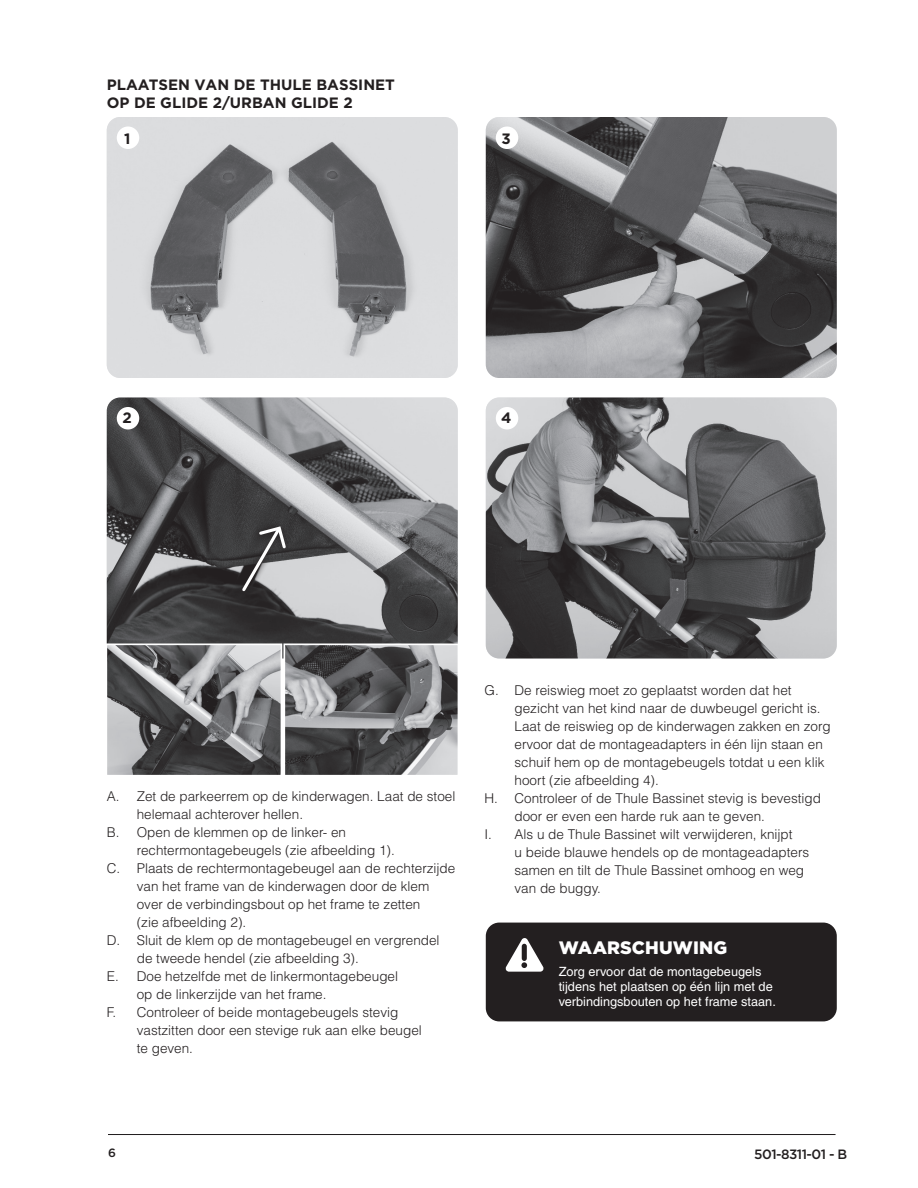
<style>
.page{position:relative;width:918px;height:1188px;background:#fff}
.page>*{position:absolute;margin:0;border:0;box-sizing:border-box;transform-origin:0 0}
.Subheading{font:900 18px "Gotham";letter-spacing:.005em;color:#fff}
.Subheading-2{font:700 15px/18.5px "Gotham";color:#231f20}
.t1{font:300 13.5px/18px "Helvetica";color:#231f20}
.t2{font:500 13.5px "Thule";letter-spacing:-.04em;color:#231f20}
.TOC-_body{font:12.75px/15px "Helvetica";color:#fff}
.t3{font:500 12px "Thule";color:#231f20}
</style>
<div class="page">
<hr style="left:108px;top:1134px;width:728px;height:1px;background:#231f20">
<img style="left:107px;top:117px;width:351px;height:261px">
<img style="left:486px;top:117px;width:351px;height:261px">
<img style="left:107px;top:398px;width:351px;height:260px">
<img style="left:486px;top:398px;width:351px;height:260px">
<div style="left:117px;top:127px;width:22px;height:22px;background:#fff;border-radius:50%"></div>
<div style="left:496px;top:127px;width:22px;height:22px;background:#fff;border-radius:50%"></div>
<div style="left:117px;top:407px;width:22px;height:23px;background:#fff;border-radius:50%"></div>
<div style="left:496px;top:407px;width:22px;height:23px;background:#fff;border-radius:50%"></div>
<img style="left:109px;top:646px;width:170px;height:128px">
<div style="left:106px;top:643px;width:176px;height:134px;border:2px solid #fff"></div>
<img style="left:287px;top:646px;width:169px;height:128px">
<div style="left:284px;top:643px;width:175px;height:134px;border:2px solid #fff"></div>
<svg style="left:220px;top:509px;width:84px;height:100px;background:#5e5e5f"></svg>
<div style="left:486px;top:923px;width:351px;height:98px;background:#231f20;border-radius:13px"></div>
<svg style="left:506px;top:938px;width:38px;height:34px"></svg>
<p class="Subheading-2" style="left:107px;top:75px;width:290px">PLAATSEN VAN DE THULE BASSINET<br>OP DE GLIDE 2/URBAN GLIDE 2</p>
<p class="Subheading-2" style="left:124px;top:129px;width:8px">1</p>
<p class="Subheading-2" style="left:502px;top:129px;width:11px">3</p>
<p class="Subheading-2" style="left:123px;top:408px;width:11px">2</p>
<p class="Subheading-2" style="left:501px;top:408px;width:12px">4</p>
<p class="t1" style="left:137px;top:787px;width:320px;text-indent:-30px">A. Zet de parkeerrem op de kinderwagen. Laat de stoel helemaal achterover hellen.</p>
<p class="t1" style="left:137px;top:823px;width:260px;text-indent:-30px">B. Open de klemmen op de linker- en rechtermontagebeugels (zie afbeelding 1).</p>
<p class="t1" style="left:137px;top:859px;width:320px;text-indent:-30px">C. Plaats de rechtermontagebeugel aan de rechterzijde van het frame van de kinderwagen door de klem over de verbindingsbout op het frame te zetten<br>(zie afbeelding 2).</p>
<p class="t1" style="left:137px;top:931px;width:304px;text-indent:-30px">D. Sluit de klem op de montagebeugel en vergrendel de tweede hendel (zie afbeelding 3).</p>
<p class="t1" style="left:137px;top:967px;width:263px;text-indent:-30px">E. Doe hetzelfde met de linkermontagebeugel op de linkerzijde van het frame.</p>
<p class="t1" style="left:137px;top:1003px;width:287px;text-indent:-30px">F. Controleer of beide montagebeugels stevig vastzitten door een stevige ruk aan elke beugel te geven.</p>
<p class="t1" style="left:515px;top:681px;width:318px;text-indent:-30px">G. De reiswieg moet zo geplaatst worden dat het gezicht van het kind naar de duwbeugel gericht is.<br>Laat de reiswieg op de kinderwagen zakken en zorg ervoor dat de montageadapters in één lijn staan en schuif hem op de montagebeugels totdat u een klik hoort (zie afbeelding 4).</p>
<p class="t1" style="left:515px;top:789px;width:308px;text-indent:-30px">H. Controleer of de Thule Bassinet stevig is bevestigd door er even een harde ruk aan te geven.</p>
<p class="t1" style="left:515px;top:825px;width:296px;text-indent:-30px">I. Als u de Thule Bassinet wilt verwijderen, knijpt<br>u beide blauwe hendels op de montageadapters samen en tilt de Thule Bassinet omhoog en weg van de buggy.</p>
<p class="Subheading" style="left:559px;top:935px;width:170px">WAARSCHUWING</p>
<p class="TOC-_body" style="left:559px;top:964px;width:219px">Zorg ervoor dat de montagebeugels tijdens het plaatsen op één lijn met de verbindingsbouten op het frame staan.</p>
<p class="t3" style="left:108px;top:1145px;width:9px">6</p>
<p class="t2" style="left:754px;top:1145px;width:94px">501-8311-01 - B</p>
</div>
